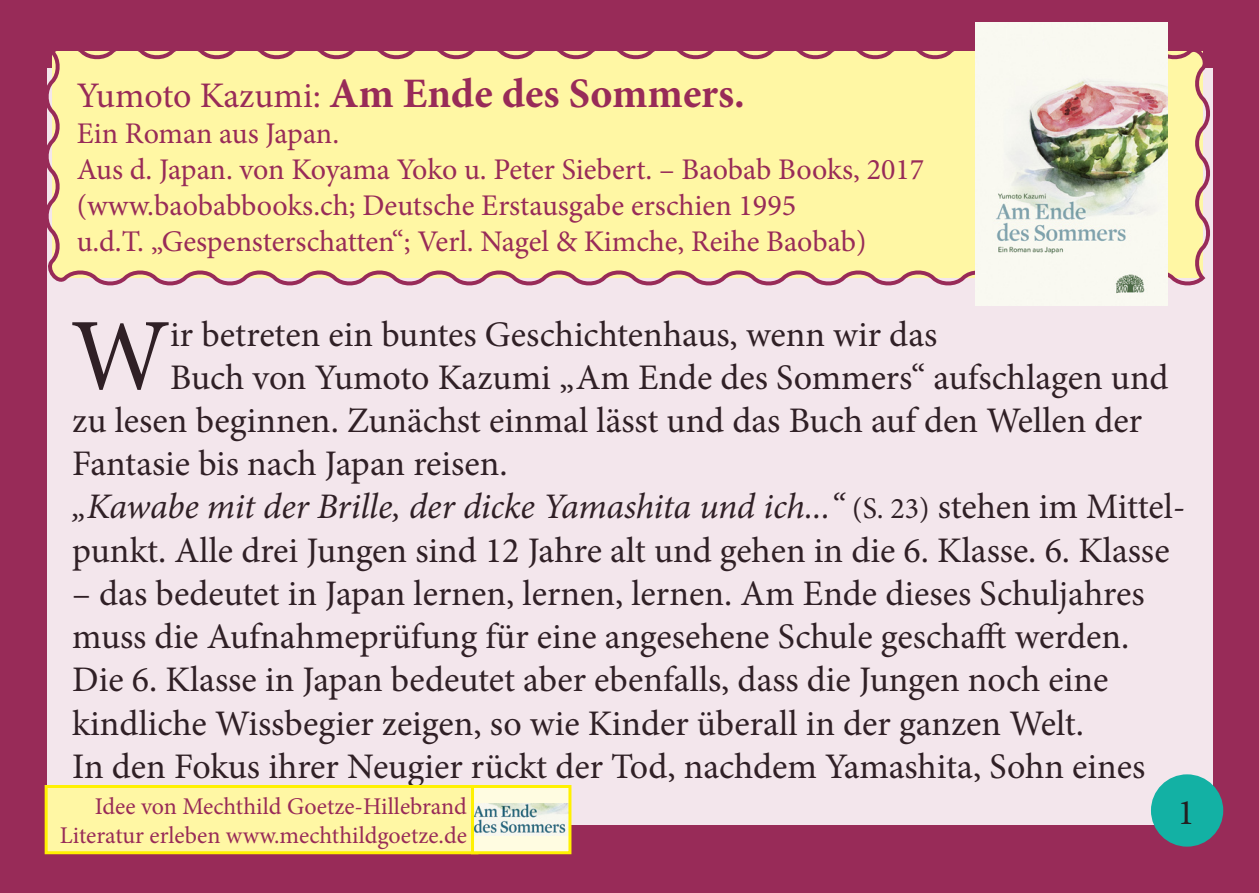
<style>
.page{position:relative;width:1259px;height:893px;background:#982b58}
.page>*{position:absolute;margin:0;border:0;box-sizing:border-box;transform-origin:0 0}
.t1{font:102.6px "Minion Pro";color:#231f20}
.t2{font:700 42px "Minion Pro";color:#982b58}
.t3{font:36px/43.2px "Minion Pro";color:#231f20}
.t4{font:italic 36px "Minion Pro";letter-spacing:-.01em;color:#231f20}
.t5{font:30px/36px "Minion Pro";letter-spacing:-.005em;color:#982b58}
.t6{font:24px/28.8px "Minion Pro";color:#982b58;text-align:right}
.s1{font-weight:400;font-size:36px}
.s2{font-style:normal;font-size:30px}
.s3{font-style:normal}
</style>
<div class="page">
<div style="left:47px;top:68px;width:1165px;height:757px;background:#f3e6ec"></div>
<div style="left:1152px;top:776px;width:69px;height:69px;background:#13b1a4;border-radius:50%"></div>
<div style="left:1151px;top:774px;width:72px;height:73px;border:3px solid #13b1a4;border-radius:50%"></div>
<div style="left:46px;top:786px;width:431px;height:67px;background:#fff7a4"></div>
<div style="left:45px;top:785px;width:433px;height:69px;border:3px solid #fff101"></div>
<div style="left:472px;top:786px;width:98px;height:67px;background:#fffce1"></div>
<img style="left:475px;top:803px;width:92px;height:33px">
<div style="left:471px;top:785px;width:100px;height:69px;border:3px solid #fff101"></div>
<svg style="left:47px;top:51px;width:1166px;height:240px;background:#faeea5"></svg>
<img style="left:975px;top:23px;width:193px;height:283px">
<p class="t2" style="left:77px;top:64px;width:669px"><span class="s1">Yumoto Kazumi:</span> Am Ende des Sommers.</p>
<p class="t5" style="left:77px;top:115px;width:849px">Ein Roman aus Japan.<br>Aus d. Japan. von Koyama Yoko u. Peter Siebert. – Baobab Books, 2017 (www.baobabbooks.ch; Deutsche Erstausgabe erschien 1995<br>u.d.T. „Gespensterschatten“; Verl. Nagel &amp; Kimche, Reihe Baobab)</p>
<h1 class="t1" style="left:71px;top:287px;width:101px">W</h1>
<p class="t3" style="left:170px;top:313px;width:768px">ir betreten ein buntes Geschichtenhaus, wenn wir das</p>
<p class="t3" style="left:170px;top:356px;width:1000px">Buch von Yumoto Kazumi „Am Ende des Sommers“ aufschlagen und</p>
<p class="t3" style="left:72px;top:399px;width:1071px">zu lesen beginnen. Zunächst einmal lässt und das Buch auf den Wellen der</p>
<p class="t3" style="left:72px;top:442px;width:437px">Fantasie bis nach Japan reisen.</p>
<p class="t4" style="left:72px;top:482px;width:1115px">„Kawabe mit der Brille, der dicke Yamashita und ich...“ <span class="s2">(S. 23)</span> <span class="s3">stehen im Mittel-</span></p>
<p class="t3" style="left:72px;top:529px;width:1098px">punkt. Alle drei Jungen sind 12 Jahre alt und gehen in die 6. Klasse. 6. Klasse</p>
<p class="t3" style="left:72px;top:572px;width:1074px">– das bedeutet in Japan lernen, lernen, lernen. Am Ende dieses Schuljahres muss die Aufnahmeprüfung für eine angesehene Schule geschafft werden.<br>Die 6. Klasse in Japan bedeutet aber ebenfalls, dass die Jungen noch eine kindliche Wissbegier zeigen, so wie Kinder überall in der ganzen Welt.<br>In den Fokus ihrer Neugier rückt der Tod, nachdem Yamashita, Sohn eines</p>
<p class="t3" style="left:1177px;top:791px;width:19px">1</p>
<p class="t6" style="left:60px;top:792px;width:409px">Idee von Mechthild Goetze-Hillebrand<br>Literatur erleben www.mechthildgoetze.de</p>
</div>
